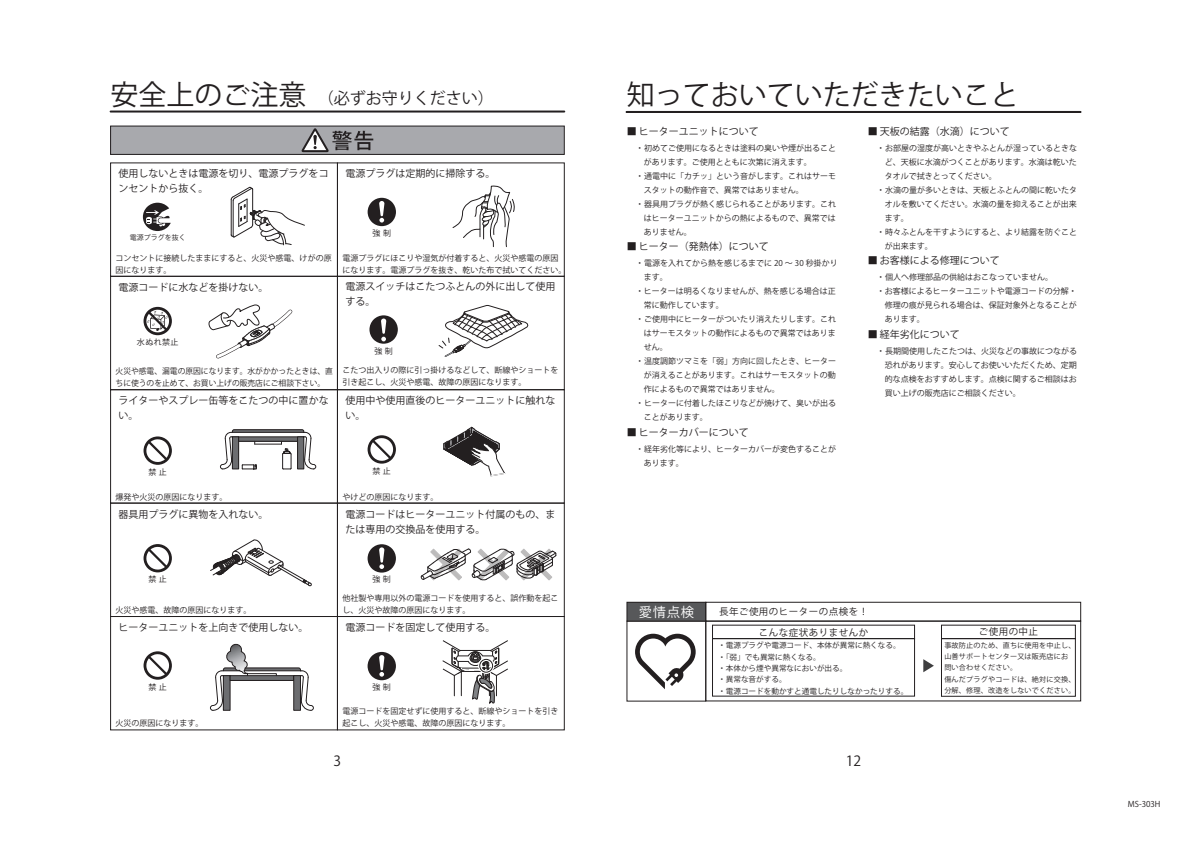
<style>
.page{position:relative;width:1191px;height:842px;background:#fff}
.page>*{position:absolute;margin:0;border:0;box-sizing:border-box;transform-origin:0 0}
.t1{font:28px "HG Maru Gothic MPRO";color:#231f20}
.t2{font:16px "HG Maru Gothic MPRO";color:#231f20}
.t3{font:14px "Koz Go Pro Regular 90 ms RKSJ H";color:#231f20}
.t4{font:500 13.3px "Koz Go Pro";color:#fff}
.t5{font:10px/15px "Koz Go Pro Regular 90 ms RKSJ H";color:#231f20}
.t6{font:500 10px "Koz Go Pro";color:#231f20}
.t7{font:9.5px "Koz Go Pro Regular 90 ms RKSJ H";letter-spacing:.05em;color:#231f20}
.t8{font:300 8px/12px "Koz Go Pro";color:#231f20}
.t9{font:8px "Koz Go Pro Regular 90 ms RKSJ H";letter-spacing:.175em;color:#231f20}
.t10{font:300 7.6px/11.4px "Koz Go Pro";color:#231f20}
.t11{font:300 7.1px/11.4px "Koz Go Pro";letter-spacing:.025em;color:#231f20}
.t12{font:7px "Koz Go Pro Regular 90 ms RKSJ H";color:#231f20}
.s1{font-size:28px}
</style>
<div class="page">
<hr style="left:111px;top:111px;width:453px;height:2px;background:#231f20">
<svg style="left:220px;top:429px;width:96px;height:41px"></svg>
<svg style="left:210px;top:644px;width:104px;height:67px"></svg>
<svg style="left:143px;top:203px;width:28px;height:28px"></svg>
<svg style="left:231px;top:187px;width:74px;height:58px"></svg>
<svg style="left:143px;top:307px;width:29px;height:28px"></svg>
<div style="left:337px;top:162px;width:228px;height:115px;border:1px solid #231f20"></div>
<div style="left:110px;top:276px;width:228px;height:114px;border:1px solid #231f20"></div>
<div style="left:337px;top:276px;width:228px;height:114px;border:1px solid #231f20"></div>
<div style="left:110px;top:389px;width:228px;height:115px;border:1px solid #231f20"></div>
<div style="left:337px;top:389px;width:228px;height:115px;border:1px solid #231f20"></div>
<div style="left:110px;top:503px;width:228px;height:114px;border:1px solid #231f20"></div>
<div style="left:337px;top:503px;width:228px;height:114px;border:1px solid #231f20"></div>
<div style="left:110px;top:616px;width:228px;height:114px;border:1px solid #231f20"></div>
<div style="left:337px;top:616px;width:228px;height:114px;border:1px solid #231f20"></div>
<svg style="left:143px;top:436px;width:29px;height:29px"></svg>
<svg style="left:367px;top:198px;width:29px;height:28px"></svg>
<svg style="left:367px;top:435px;width:29px;height:29px"></svg>
<svg style="left:143px;top:544px;width:29px;height:28px"></svg>
<svg style="left:143px;top:651px;width:29px;height:29px"></svg>
<svg style="left:367px;top:652px;width:29px;height:28px"></svg>
<svg style="left:452px;top:185px;width:63px;height:62px"></svg>
<svg style="left:421px;top:548px;width:135px;height:32px"></svg>
<svg style="left:367px;top:544px;width:29px;height:29px"></svg>
<div style="left:111px;top:126px;width:453px;height:28px;background:#a8a9ad"></div>
<div style="left:110px;top:126px;width:455px;height:29px;border:1px solid #231f20"></div>
<svg style="left:301px;top:128px;width:72px;height:24px"></svg>
<svg style="left:208px;top:305px;width:85px;height:54px"></svg>
<svg style="left:210px;top:539px;width:102px;height:47px"></svg>
<svg style="left:438px;top:305px;width:91px;height:52px"></svg>
<svg style="left:369px;top:315px;width:29px;height:29px"></svg>
<svg style="left:443px;top:427px;width:63px;height:50px"></svg>
<svg style="left:635px;top:634px;width:60px;height:55px"></svg>
<div style="left:705px;top:621px;width:376px;height:80px;border:1px solid #231f20"></div>
<div style="left:626px;top:621px;width:80px;height:81px;border:1px solid #231f20"></div>
<div style="left:627px;top:602px;width:79px;height:19px;background:#57585a"></div>
<div style="left:626px;top:602px;width:80px;height:19px;border:1px solid #231f20"></div>
<div style="left:705px;top:602px;width:376px;height:19px;border:1px solid #231f20"></div>
<div style="left:941px;top:638px;width:134px;height:59px;border:1px solid #231f20"></div>
<div style="left:941px;top:625px;width:134px;height:14px;border:1px solid #231f20"></div>
<div style="left:712px;top:625px;width:203px;height:14px;border:1px solid #231f20"></div>
<svg style="left:923px;top:659px;width:11px;height:13px"></svg>
<svg style="left:442px;top:640px;width:66px;height:64px"></svg>
<div style="left:478px;top:658px;width:16px;height:16px;border:3px solid #fff;border-radius:50%"></div>
<div style="left:479px;top:659px;width:14px;height:14px;border:1px solid #231f20;border-radius:50%"></div>
<hr style="left:626px;top:111px;width:454px;height:2px;background:#231f20">
<h2 class="t2" style="left:111px;top:89px;width:385px"><span class="s1">安全上のご注意</span> （必ずお守りください）</h2>
<p class="t5" style="left:119px;top:166px;width:212px">使用しないときは電源を切り、電源プラグをコンセントから抜く。</p>
<p class="t5" style="left:345px;top:166px;width:151px">電源プラグは定期的に掃除する。</p>
<p class="t12" style="left:130px;top:234px;width:57px">電源プラグを抜く</p>
<p class="t9" style="left:372px;top:229px;width:20px">強制</p>
<p class="t8" style="left:116px;top:252px;width:218px">コンセントに接続したままにすると、火災や感電、けがの原因になります。</p>
<p class="t8" style="left:342px;top:252px;width:226px">電源プラグにほこりや湿気が付着すると、火災や感電の原因になります。電源プラグを抜き、乾いた布で拭いてください。</p>
<p class="t5" style="left:119px;top:280px;width:151px">電源コードに水などを掛けない。</p>
<p class="t5" style="left:345px;top:279px;width:212px">電源スイッチはこたつふとんの外に出して使用する。</p>
<p class="t9" style="left:137px;top:338px;width:43px">水ぬれ禁止</p>
<p class="t8" style="left:116px;top:365px;width:219px">火災や感電、漏電の原因になります。水がかかったときは、直ちに使うのを止めて、お買い上げの販売店にご相談下さい。</p>
<p class="t5" style="left:119px;top:393px;width:211px">ライターやスプレー缶等をこたつの中に置かない。</p>
<p class="t9" style="left:374px;top:346px;width:20px">強制</p>
<p class="t8" style="left:342px;top:364px;width:217px">こたつ出入りの際に引っ掛けるなどして、断線やショートを引き起こし、火災や感電、故障の原因になります。</p>
<p class="t5" style="left:345px;top:393px;width:211px">使用中や使用直後のヒーターユニットに触れない。</p>
<p class="t9" style="left:148px;top:467px;width:20px">禁止</p>
<p class="t9" style="left:372px;top:466px;width:20px">禁止</p>
<p class="t8" style="left:116px;top:491px;width:113px">爆発や火災の原因になります。</p>
<p class="t5" style="left:119px;top:507px;width:151px">器具用プラグに異物を入れない。</p>
<p class="t8" style="left:342px;top:491px;width:97px">やけどの原因になります。</p>
<p class="t5" style="left:345px;top:507px;width:211px">電源コードはヒーターユニット付属のもの、または専用の交換品を使用する。</p>
<p class="t9" style="left:148px;top:575px;width:20px">禁止</p>
<p class="t9" style="left:372px;top:575px;width:20px">強制</p>
<p class="t8" style="left:116px;top:604px;width:137px">火災や感電、故障の原因になります。</p>
<p class="t5" style="left:119px;top:620px;width:191px">ヒーターユニットを上向きで使用しない。</p>
<p class="t8" style="left:342px;top:592px;width:217px">他社製や専用以外の電源コードを使用すると、誤作動を起こし、火災や故障の原因になります。</p>
<p class="t5" style="left:345px;top:620px;width:151px">電源コードを固定して使用する。</p>
<p class="t9" style="left:148px;top:682px;width:20px">禁止</p>
<p class="t9" style="left:372px;top:683px;width:20px">強制</p>
<p class="t8" style="left:116px;top:718px;width:89px">火災の原因になります。</p>
<p class="t8" style="left:342px;top:706px;width:217px">電源コードを固定せずに使用すると、断線やショートを引き起こし、火災や感電、故障の原因になります。</p>
<h1 class="t1" style="left:626px;top:79px;width:393px">知っておいていただきたいこと</h1>
<p class="t6" style="left:626px;top:126px;width:133px">■ ヒーターユニットについて</p>
<p class="t8" style="left:635px;top:142px;width:202px">・初めてご使用になるときは塗料の臭いや煙が出ること</p>
<p class="t8" style="left:643px;top:156px;width:169px">があります。ご使用とともに次第に消えます。</p>
<p class="t8" style="left:635px;top:170px;width:202px">・通電中に「カチッ」という音がします。これはサーモ</p>
<p class="t8" style="left:643px;top:184px;width:161px">スタットの動作音で、異常ではありません。</p>
<p class="t8" style="left:635px;top:198px;width:202px">・器具用プラグが熱く感じられることがあります。これ</p>
<p class="t8" style="left:643px;top:212px;width:193px">はヒーターユニットからの熱によるもので、異常では</p>
<p class="t8" style="left:643px;top:226px;width:49px">ありません。</p>
<p class="t6" style="left:626px;top:241px;width:143px">■ ヒーター（発熱体）について</p>
<p class="t8" style="left:635px;top:257px;width:204px">・電源を入れてから熱を感じるまでに 20 ～ 30 秒掛かり</p>
<p class="t8" style="left:643px;top:271px;width:25px">ます。</p>
<p class="t8" style="left:635px;top:285px;width:201px">・ヒーターは明るくなりませんが、熱を感じる場合は正</p>
<p class="t8" style="left:643px;top:299px;width:81px">常に動作しています。</p>
<p class="t8" style="left:635px;top:313px;width:202px">・ご使用中にヒーターがついたり消えたりします。これ</p>
<p class="t8" style="left:643px;top:327px;width:193px">はサーモスタットの動作によるもので異常ではありま</p>
<p class="t8" style="left:643px;top:341px;width:25px">せん。</p>
<p class="t8" style="left:635px;top:355px;width:202px">・温度調節ツマミを「弱」方向に回したとき、ヒーター</p>
<p class="t8" style="left:643px;top:369px;width:193px">が消えることがあります。これはサーモスタットの動</p>
<p class="t8" style="left:643px;top:383px;width:137px">作によるもので異常ではありません。</p>
<p class="t8" style="left:635px;top:397px;width:202px">・ヒーターに付着したほこりなどが焼けて、臭いが出る</p>
<p class="t8" style="left:643px;top:411px;width:65px">ことがあります。</p>
<p class="t6" style="left:626px;top:427px;width:123px">■ ヒーターカバーについて</p>
<p class="t8" style="left:643px;top:442px;width:194px;line-height:14px;text-indent:-8px">・経年劣化等により、ヒーターカバーが変色することがあります。</p>
<p class="t6" style="left:867px;top:126px;width:143px">■ 天板の結露（水滴）について</p>
<p class="t8" style="left:876px;top:142px;width:202px">・お部屋の湿度が高いときやふとんが湿っているときな</p>
<p class="t8" style="left:884px;top:156px;width:193px">ど、天板に水滴がつくことがあります。水滴は乾いた</p>
<p class="t8" style="left:884px;top:170px;width:113px">タオルで拭きとってください。</p>
<p class="t8" style="left:876px;top:184px;width:202px">・水滴の量が多いときは、天板とふとんの間に乾いたタ</p>
<p class="t8" style="left:884px;top:198px;width:193px">オルを敷いてください。水滴の量を抑えることが出来</p>
<p class="t8" style="left:884px;top:212px;width:25px">ます。</p>
<p class="t8" style="left:876px;top:226px;width:202px">・時々ふとんを干すようにすると、より結露を防ぐこと</p>
<p class="t8" style="left:884px;top:240px;width:49px">が出来ます。</p>
<p class="t6" style="left:867px;top:255px;width:133px">■ お客様による修理について</p>
<p class="t8" style="left:876px;top:271px;width:178px">・個人へ修理部品の供給はおこなっていません。</p>
<p class="t8" style="left:876px;top:285px;width:201px">・お客様によるヒーターユニットや電源コードの分解・</p>
<p class="t8" style="left:884px;top:299px;width:193px">修理の痕が見られる場合は、保証対象外となることが</p>
<p class="t8" style="left:884px;top:313px;width:41px">あります。</p>
<p class="t6" style="left:867px;top:329px;width:93px">■ 経年劣化について</p>
<p class="t8" style="left:884px;top:344px;width:194px;line-height:14px;text-align:justify;text-indent:-8px">・長期間使用したこたつは、火災などの事故につながる恐れがあります。安心してお使いいただくため、定期的な点検をおすすめします。点検に関するご相談はお買い上げの販売店にご相談ください。</p>
<h3 class="t4" style="left:639px;top:604px;width:57px">愛情点検</h3>
<p class="t7" style="left:719px;top:606px;width:151px">長年ご使用のヒーターの点検を！</p>
<p class="t10" style="left:718px;top:640px;width:192px">・電源プラグや電源コード、本体が異常に熱くなる。・「弱」でも異常に熱くなる。<br>・本体から煙や異常なにおいが出る。<br>・異常な音がする。<br>・電源コードを動かすと通電したりしなかったりする。</p>
<p class="t11" style="left:944px;top:639px;width:133px">事故防止のため、直ちに使用を中止し、山善サポートセンター又は販売店にお問い合わせください。<br>傷んだプラグやコードは、絶対に交換、分解、修理、改造をしないでください。</p>
<p class="t7" style="left:759px;top:627px;width:111px">こんな症状ありませんか</p>
<p class="t7" style="left:978px;top:626px;width:61px">ご使用の中止</p>
<h3 class="t3" style="left:333px;top:753px;width:9px">3</h3>
<h3 class="t3" style="left:846px;top:753px;width:17px">12</h3>
<p class="t9" style="left:1127px;top:800px;width:34px">MS-303H</p>
</div>
